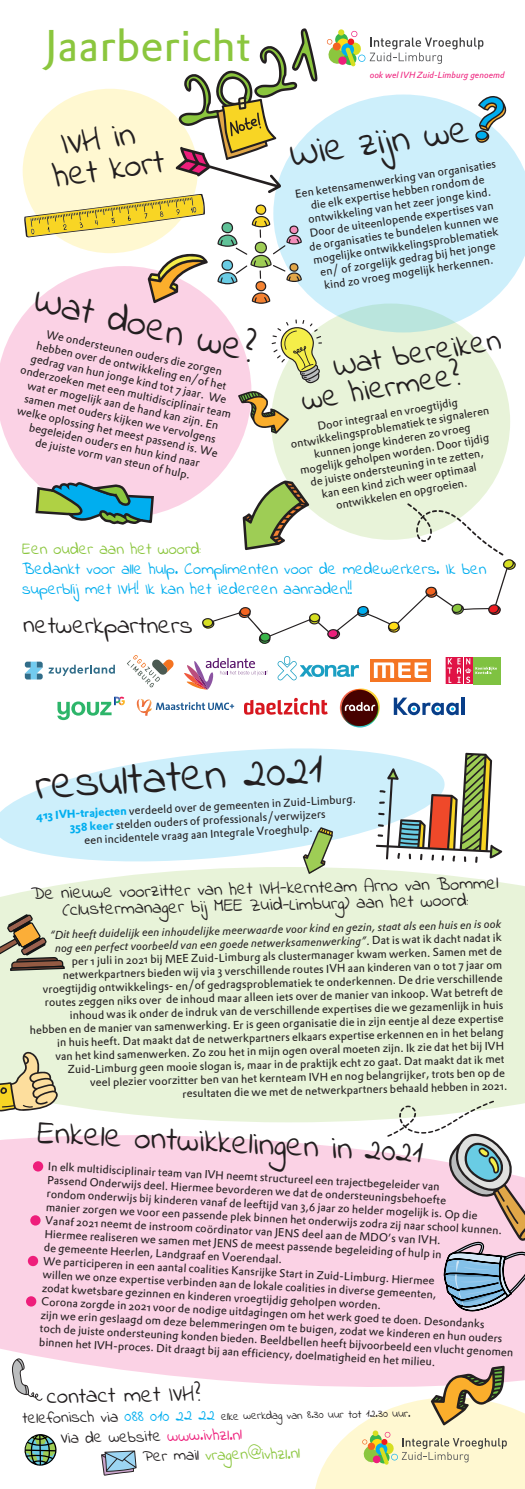
<style>
.page{position:relative;width:525px;height:1489px;background:#fff}
.page>*{position:absolute;margin:0;border:0;box-sizing:border-box;transform-origin:0 0}
.t1{font:43.5px "DTL Prokyon ST";color:#8bc63e}
.t2{font:34.5px "Indie Flower";color:#231f20}
.t3{font:29.25px "Indie Flower";color:#231f20}
.t4{font:26px/31.2px "Indie Flower";color:#231f20;text-align:center}
.t5{font:25px "Indie Flower";color:#231f20}
.t6{font:23.62px/28.6px "Indie Flower";color:#231f20}
.t7{font:18.75px "Indie Flower";letter-spacing:-.005em;color:#231f20}
.t8{font:17.12px "Indie Flower";color:#231f20}
.t9{font:13.75px/16.5px "Indie Flower";color:#231f20;text-align:center}
.t10{font:12.5px/19.9px "Indie Flower";letter-spacing:-.005em;color:#00aeef}
.t11{font:12.5px "Indie Flower";letter-spacing:-.005em;color:#8bc63e}
.t12{font:12.38px/19.5px "Indie Flower";color:#231f20}
.t13{font:11.25px/13.5px "DTL Prokyon ST";color:#231f20;text-align:center}
.t14{font:8.75px "Indie Flower";color:#231f20}
.t15{font:italic 8.75px "DTL Prokyon ST";color:#ee1e7b}
.s1{font-weight:700;color:#00aeef}
.s2{font-style:italic}
.s3{font-size:12.38px}
.s4{font-size:12.38px;color:#00aeef}
.s5{color:#ee1e7b}
.s6{color:#8bc63e}
</style>
<div class="page">
<div style="left:271px;top:303px;width:239px;height:237px;background:#e8f3d9;border-radius:50%"></div>
<svg style="left:0;top:304px;width:251px;height:210px;background:#fbd6e7"></svg>
<svg style="left:318px;top:94px;width:206px;height:238px;background:#d1f0f9"></svg>
<svg style="left:326px;top:29px;width:157px;height:38px"></svg>
<svg style="left:475px;top:96px;width:32px;height:47px"></svg>
<svg style="left:238px;top:391px;width:51px;height:42px"></svg>
<svg style="left:271px;top:319px;width:51px;height:64px"></svg>
<svg style="left:202px;top:480px;width:313px;height:164px"></svg>
<svg style="left:49px;top:664px;width:66px;height:12px"></svg>
<svg style="left:25px;top:661px;width:18px;height:18px"></svg>
<svg style="left:127px;top:655px;width:47px;height:32px"></svg>
<svg style="left:184px;top:658px;width:83px;height:32px"></svg>
<svg style="left:277px;top:656px;width:82px;height:24px"></svg>
<div style="left:370px;top:659px;width:60px;height:22px;background:#f57523"></div>
<svg style="left:373px;top:662px;width:54px;height:16px"></svg>
<div style="left:472px;top:657px;width:28px;height:27px;background:#7fc241"></div>
<svg style="left:445px;top:657px;width:52px;height:27px"></svg>
<svg style="left:137px;top:699px;width:97px;height:16px"></svg>
<svg style="left:244px;top:697px;width:83px;height:17px"></svg>
<svg style="left:341px;top:690px;width:37px;height:37px"></svg>
<svg style="left:339px;top:689px;width:38px;height:37px"></svg>
<svg style="left:342px;top:688px;width:37px;height:37px"></svg>
<div style="left:341px;top:690px;width:36px;height:36px;background:#470100;border-radius:50%"></div>
<svg style="left:344px;top:701px;width:31px;height:10px"></svg>
<svg style="left:393px;top:697px;width:65px;height:18px"></svg>
<hr style="left:461px;top:697px;width:4px;height:18px;background:#083e89">
<svg style="left:57px;top:696px;width:68px;height:24px"></svg>
<svg style="left:24px;top:28px;width:294px;height:276px"></svg>
<svg style="left:34px;top:480px;width:121px;height:45px;background:#74a8a7"></svg>
<div style="left:0;top:1135px;width:524px;height:251px;background:#fbd2e5"></div>
<svg style="left:0;top:748px;width:375px;height:113px;fill:#cdeffb"></svg>
<svg style="left:375px;top:752px;width:127px;height:111px"></svg>
<svg style="left:12px;top:1358px;width:31px;height:42px"></svg>
<svg style="left:313px;top:1365px;width:211px;height:123px"></svg>
<svg style="left:101px;top:1450px;width:35px;height:25px"></svg>
<svg style="left:24px;top:1434px;width:33px;height:31px"></svg>
<div style="left:0;top:867px;width:524px;height:255px;background:#e8f3d9"></div>
<div style="left:33px;top:1161px;width:10px;height:10px;background:#ee1e7b;border-radius:50%"></div>
<div style="left:28px;top:1255px;width:10px;height:10px;background:#ee1e7b;border-radius:50%"></div>
<div style="left:26px;top:1296px;width:10px;height:10px;background:#ee1e7b;border-radius:50%"></div>
<div style="left:30px;top:1215px;width:11px;height:10px;background:#ee1e7b;border-radius:50%"></div>
<svg style="left:0;top:913px;width:65px;height:59px;background:#b4ac91"></svg>
<svg style="left:0;top:1050px;width:59px;height:62px;background:#d2c99c"></svg>
<svg style="left:302px;top:827px;width:31px;height:46px"></svg>
<svg style="left:387px;top:1100px;width:137px;height:212px"></svg>
<h1 class="t1" style="left:45px;top:17px;width:207px">Jaarbericht</h1>
<p class="t15" style="left:369px;top:69px;width:136px">ook wel IVH Zuid-Limburg genoemd</p>
<h3 class="t4" style="left:48px;top:132px;width:113px;rotate:-8deg">IVH in het kort</h3>
<h3 class="t3" style="left:288px;top:139px;width:182px;rotate:-8deg">Wie zijn we</h3>
<p class="t13" style="left:294px;top:188px;width:204px;rotate:-9deg">Een ketensamenwerking van organisaties die elk expertise hebben rondom de ontwikkeling van het zeer jonge kind.<br>Door de uiteenlopende expertises van<br>de organisaties te bundelen kunnen we mogelijke ontwikkelingsproblematiek en/ of zorgelijk gedrag bij het jonge<br>kind zo vroeg mogelijk herkennen.</p>
<h3 class="t3" style="left:40px;top:283px;width:225px;rotate:14deg">Wat doen we?</h3>
<p class="t13" style="left:31px;top:323px;width:216px;rotate:12deg">We ondersteunen ouders die zorgen hebben over de ontwikkeling en/of het gedrag van hun jonge kind tot 7 jaar. We onderzoeken met een multidisciplinair team wat er mogelijk aan de hand kan zijn. En samen met ouders kijken we vervolgens welke oplossing het meest passend is. We begeleiden ouders en hun kind naar<br>de juiste vorm van steun of hulp.</p>
<h3 class="t6" style="left:295px;top:359px;width:207px;text-indent:37px;rotate:-9deg">Wat bereiken we hiermee?</h3>
<p class="t13" style="left:287px;top:424px;width:203px;rotate:-10deg">Door integraal en vroegtijdig ontwikkelingsproblematiek te signaleren kunnen jonge kinderen zo vroeg mogelijk geholpen worden. Door tijdig de juiste ondersteuning in te zetten,<br>kan een kind zich weer optimaal ontwikkelen en opgroeien.</p>
<p class="t11" style="left:22px;top:542px;width:180px">Een ouder aan het woord:</p>
<p class="t10" style="left:22px;top:559px;width:465px">Bedankt voor alle hulp. Complimenten voor de medewerkers. Ik ben superblij met IVH! Ik kan het iedereen aanraden!!</p>
<h3 class="t7" style="left:23px;top:615px;width:171px">netwerkpartners</h3>
<h2 class="t2" style="left:35px;top:766px;width:289px;rotate:-3deg">resultaten 2021</h2>
<p class="t13" style="left:35px;top:808px;width:322px;rotate:-3deg"><span class="s1">413 IVH-trajecten</span> verdeeld over de gemeenten in Zuid-Limburg.<br><span class="s1">358 keer</span> stelden ouders of professionals/verwijzers<br>een incidentele vraag aan Integrale Vroeghulp.</p>
<p class="t9" style="left:31px;top:884px;width:469px;rotate:-1deg">De nieuwe voorzitter van het IVH-kernteam Arno van Bommel (clustermanager bij MEE Zuid-Limburg) aan het woord:</p>
<p class="t13" style="left:28px;top:926px;width:478px;text-align:right;rotate:-1deg"><span class="s2">“Dit heeft duidelijk een inhoudelijke meerwaarde voor kind en gezin, staat als een huis en is ook<br>nog een perfect voorbeeld van een goede netwerksamenwerking”</span>. Dat is wat ik dacht nadat ik<br>per 1 juli in 2021 bij MEE Zuid-Limburg als clustermanager kwam werken. Samen met de netwerkpartners bieden wij via 3 verschillende routes IVH aan kinderen van 0 tot 7 jaar om vroegtijdig ontwikkelings- en/of gedragsproblematiek te onderkennen. De drie verschillende routes zeggen niks over de inhoud maar alleen iets over de manier van inkoop. Wat betreft de inhoud was ik onder de indruk van de verschillende expertises die we gezamenlijk in huis<br>hebben en de manier van samenwerking. Er is geen organisatie die in zijn eentje al deze expertise in huis heeft. Dat maakt dat de netwerkpartners elkaars expertise erkennen en in het belang<br>van het kind samenwerken. Zo zou het in mijn ogen overal moeten zijn. Ik zie dat het bij IVH Zuid-Limburg geen mooie slogan is, maar in de praktijk echt zo gaat. Dat maakt dat ik met<br>veel plezier voorzitter ben van het kernteam IVH en nog belangrijker, trots ben op de<br>resultaten die we met de netwerkpartners behaald hebben in 2021.</p>
<h3 class="t5" style="left:38px;top:1119px;width:387px;rotate:3deg">Enkele ontwikkelingen in 2021</h3>
<p class="t13" style="left:48px;top:1159px;width:458px;text-align:left;text-indent:-14px;rotate:3deg">• In elk multidisciplinair team van IVH neemt structureel een trajectbegeleider van<br>Passend Onderwijs deel. Hiermee bevorderen we dat de ondersteuningsbehoefte<br>rondom onderwijs bij kinderen vanaf de leeftijd van 3,6 jaar zo helder mogelijk is. Op die manier zorgen we voor een passende plek binnen het onderwijs zodra zij naar school kunnen.</p>
<p class="t13" style="left:46px;top:1212px;width:398px;text-align:left;text-indent:-14px;rotate:3deg">• Vanaf 2021 neemt de instroom coördinator van JENS deel aan de MDO’s van IVH.<br>Hiermee realiseren we samen met JENS de meest passende begeleiding of hulp in de gemeente Heerlen, Landgraaf en Voerendaal.</p>
<p class="t13" style="left:44px;top:1253px;width:395px;text-align:left;text-indent:-14px;rotate:3deg">• We participeren in een aantal coalities Kansrijke Start in Zuid-Limburg. Hiermee willen we onze expertise verbinden aan de lokale coalities in diverse gemeenten, zodat kwetsbare gezinnen en kinderen vroegtijdig geholpen worden.</p>
<p class="t13" style="left:42px;top:1293px;width:475px;text-align:left;text-indent:-14px;rotate:3deg">• Corona zorgde in 2021 voor de nodige uitdagingen om het werk goed te doen. Desondanks<br>zijn we erin geslaagd om deze belemmeringen om te buigen, zodat we kinderen en hun ouders toch de juiste ondersteuning konden bieden. Beeldbellen heeft bijvoorbeeld een vlucht genomen binnen het IVH-proces. Dit draagt bij aan efficiency, doelmatigheid en het milieu.</p>
<h3 class="t8" style="left:47px;top:1386px;width:155px;rotate:-1deg">contact met IVH?</h3>
<p class="t14" style="left:22px;top:1414px;width:389px;rotate:-1deg"><span class="s3">telefonisch via</span> <span class="s4">088 010 22 22</span> elke werkdag van 8.30 uur tot 12.30 uur.</p>
<p class="t12" style="left:142px;top:1427px;width:159px;text-indent:-82px;rotate:-1deg">Via de website <span class="s5">www.ivhzl.nl<br></span>Per mail <span class="s6">vragen@ivhzl.nl</span></p>
</div>
